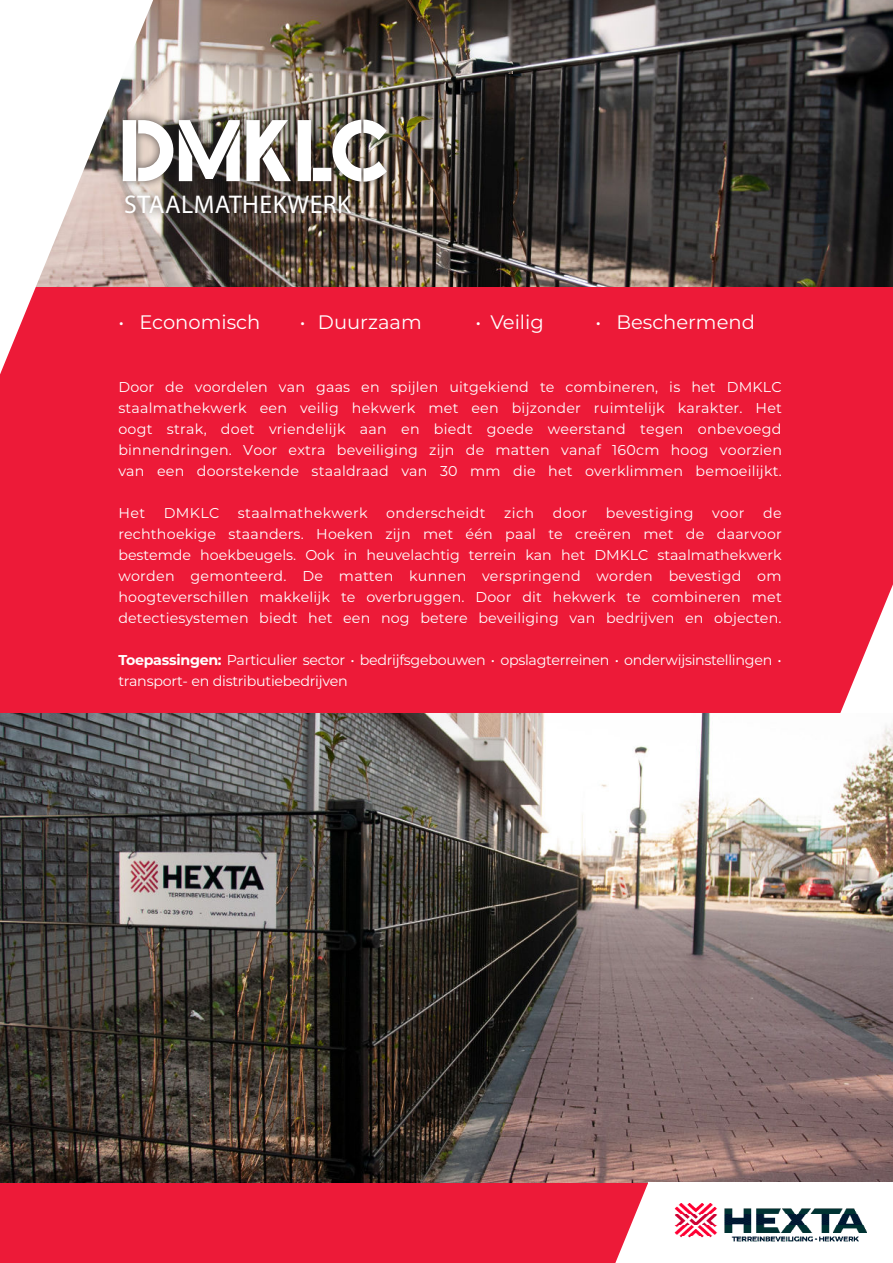
<style>
.page{position:relative;width:893px;height:1263px;background:#fff}
.page>*{position:absolute;margin:0;border:0;box-sizing:border-box;transform-origin:0 0}
.t1{font:700 82.5px "Odudo Stencil";letter-spacing:-.02em;color:#fff}
.t2{font:25.65px "Myriad Pro";letter-spacing:.02em;color:#fff}
.t3{font:19.5px "Montserrat";color:#fff}
.t4{font:14.25px/21px "Montserrat";letter-spacing:.01em;color:#fff;text-align:justify}
.t5{font:14.25px/21px "Montserrat";letter-spacing:-.02em;color:#fff}
.t6{font:14.25px "Montserrat";letter-spacing:.03em;color:#fff}
.s1{font-weight:700}
</style>
<div class="page">
<div style="left:0;top:286px;width:893px;height:977px;background:#ed1a38"></div>
<img style="left:153px;top:0;width:740px;height:286px">
<img style="left:0;top:713px;width:893px;height:469px">
<div style="left:113px;top:110px;width:282px;height:113px;background:#231f20;opacity:.75"></div>
<svg style="left:0;top:1px;width:153px;height:373px"></svg>
<img style="left:648px;top:1182px;width:245px;height:81px">
<svg style="left:508px;top:71px;width:4px;height:3px"></svg>
<h1 class="t1" style="left:118px;top:120px;width:274px">DMKLC</h1>
<h2 class="t2" style="left:124px;top:195px;width:228px">STAALMATHEKWERK</h2>
<h3 class="t3" style="left:118px;top:314px;width:143px">• Economisch</h3>
<h3 class="t3" style="left:300px;top:314px;width:123px">• Duurzaam</h3>
<h3 class="t3" style="left:475px;top:314px;width:70px">• Veilig</h3>
<h3 class="t3" style="left:595px;top:314px;width:161px">• Beschermend</h3>
<p class="t4" style="left:118px;top:378px;width:665px">Door de voordelen van gaas en spijlen uitgekiend te combineren, is het DMKLC staalmathekwerk een veilig hekwerk met een bijzonder ruimtelijk karakter. Het oogt strak, doet vriendelijk aan en biedt goede weerstand tegen onbevoegd binnendringen. Voor extra beveiliging zijn de matten vanaf 160cm hoog voorzien van een doorstekende staaldraad van 30 mm die het overklimmen bemoeilijkt.</p>
<p class="t4" style="left:118px;top:504px;width:28px">Het</p>
<p class="t4" style="left:164px;top:504px;width:57px">DMKLC</p>
<p class="t6" style="left:238px;top:507px;width:131px">staalmathekwerk</p>
<p class="t6" style="left:386px;top:507px;width:101px">onderscheidt</p>
<p class="t4" style="left:504px;top:504px;width:31px">zich</p>
<p class="t4" style="left:553px;top:504px;width:36px">door</p>
<p class="t4" style="left:606px;top:504px;width:89px">bevestiging</p>
<p class="t4" style="left:712px;top:504px;width:34px">voor</p>
<p class="t4" style="left:118px;top:504px;width:665px;text-indent:645px">de rechthoekige staanders. Hoeken zijn met één paal te creëren met de daarvoor bestemde hoekbeugels. Ook in heuvelachtig terrein kan het DMKLC staalmathekwerk worden gemonteerd. De matten kunnen verspringend worden bevestigd om hoogteverschillen makkelijk te overbruggen. Door dit hekwerk te combineren met detectiesystemen biedt het een nog betere beveiliging van bedrijven en objecten.</p>
<p class="t5" style="left:118px;top:651px;width:665px"><span class="s1">Toepassingen:</span> Particulier sector • bedrijfsgebouwen • opslagterreinen • onderwijsinstellingen • transport- en distributiebedrijven</p>
</div>
